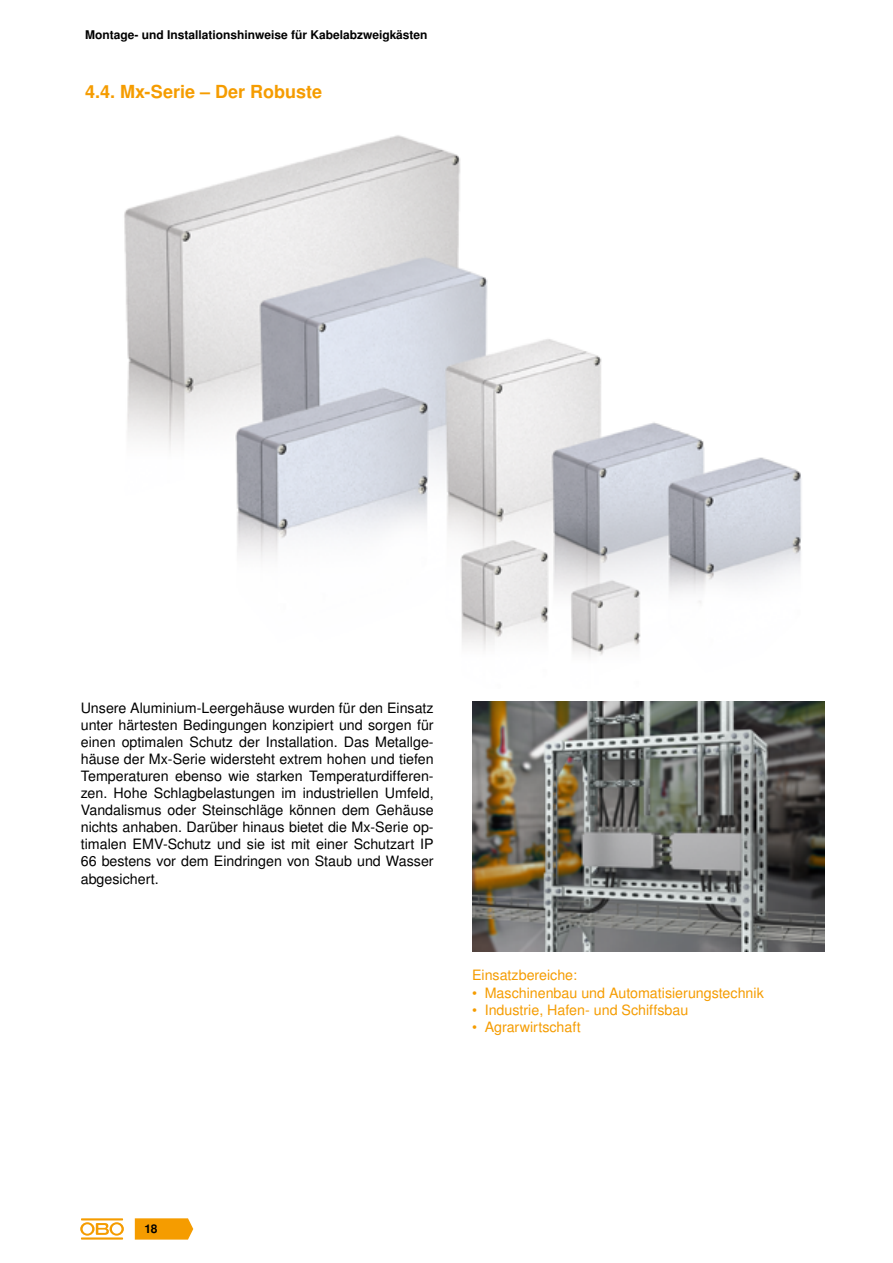
<style>
.page{position:relative;width:893px;height:1263px;background:#fff}
.page>*{position:absolute;margin:0;border:0;box-sizing:border-box;transform-origin:0 0}
.t1{font:700 18px "Nimbus San LOT";color:#f59c00}
.t2{font:14.25px/17.1px "Nimbus San LOT";color:#000;text-align:justify}
.t3{font:14.25px "Nimbus San LOT";color:#f59c00}
.t4{font:700 12px "Nimbus San LOT";color:#000}
</style>
<div class="page">
<svg style="left:135px;top:1218px;width:58px;height:21px"></svg>
<hr style="left:81px;top:1237px;width:42px;height:2px;background:#f59c00">
<svg style="left:80px;top:1222px;width:44px;height:13px"></svg>
<hr style="left:81px;top:1218px;width:42px;height:2px;background:#f59c00">
<img style="left:124px;top:135px;width:678px;height:522px">
<img style="left:472px;top:702px;width:353px;height:249px">
<p class="t4" style="left:85px;top:27px;width:344px">Montage- und Installationshinweise für Kabelabzweigkästen</p>
<p class="t1" style="left:85px;top:81px;width:239px">4.4. Mx-Serie ‒ Der Robuste</p>
<p class="t2" style="left:81px;top:699px;width:354px">Unsere Aluminium-Leergehäuse wurden für den Einsatz unter härtesten Bedingungen konzipiert und sorgen für einen optimalen Schutz der Installation. Das Metallge&shy;häuse der Mx-Serie widersteht extrem hohen und tiefen Temperaturen ebenso wie starken Temperaturdifferen&shy;zen. Hohe Schlagbelastungen im industriellen Umfeld, Vandalismus oder Steinschläge können dem Gehäuse nichts anhaben. Darüber hinaus bietet die Mx-Serie op&shy;timalen EMV-Schutz und sie ist mit einer Schutzart IP 66 bestens vor dem Eindringen von Staub und Wasser abgesichert.</p>
<p class="t3" style="left:472px;top:967px;width:107px">Einsatzbereiche:</p>
<p class="t3" style="left:472px;top:984px;width:293px">• Maschinenbau und Automatisierungstechnik</p>
<p class="t3" style="left:472px;top:1001px;width:218px">• Industrie, Hafen- und Schiffsbau</p>
<p class="t3" style="left:472px;top:1018px;width:110px">• Agrarwirtschaft</p>
<p class="t4" style="left:145px;top:1222px;width:14px">18</p>
</div>
